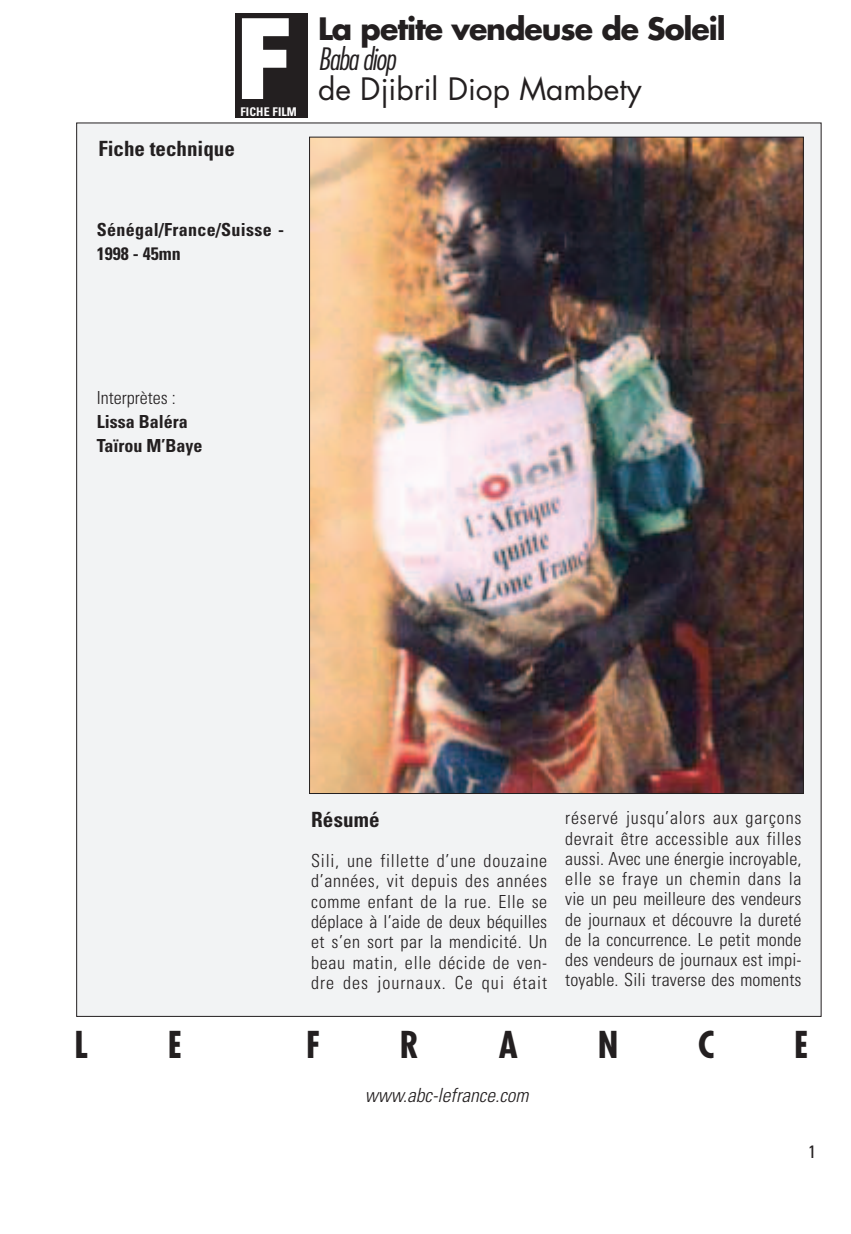
<style>
.page{position:relative;width:851px;height:1234px;background:#fff}
.page>*{position:absolute;margin:0;border:0;box-sizing:border-box;transform-origin:0 0}
.t1{font:700 108px "Futura";color:#fff}
.t2{font:700 condensed 36px "Futura";color:#231f20}
.t3{font:700 30px "Futura";letter-spacing:-.035em;color:#231f20}
.t4{font:30px "Futura";color:#231f20}
.t5{font:italic 300 condensed 30px "Futura";letter-spacing:-.035em;color:#231f20}
.t6{font:700 condensed 21px "Univers";color:#231f20}
.t7{font:italic 300 condensed 19.5px "Univers";color:#231f20}
.t8{font:300 condensed 18px/20.2px "Univers";letter-spacing:.01em;color:#231f20;text-align:justify}
.t9{font:700 condensed 18px/24px "Univers";color:#231f20}
.t10{font:condensed 18px "Univers";color:#231f20}
.t11{font:700 condensed 12px "Univers";letter-spacing:.01em;color:#fefdfd}
</style>
<div class="page">
<div style="left:77px;top:123px;width:744px;height:893px;background:#f2f3f4"></div>
<div style="left:235px;top:14px;width:72px;height:103px;background:#231f20"></div>
<img style="left:311px;top:139px;width:490px;height:652px">
<h1 class="t1" style="left:235px;top:10px;width:60px">F</h1>
<p class="t11" style="left:240px;top:107px;width:58px">FICHE FILM</p>
<p class="t6" style="left:98px;top:140px;width:138px">Fiche technique</p>
<h3 class="t3" style="left:318px;top:15px;width:409px">La petite vendeuse de Soleil</h3>
<h3 class="t5" style="left:318px;top:46px;width:79px">Baba diop</h3>
<h3 class="t4" style="left:318px;top:75px;width:325px">de Djibril Diop Mambety</h3>
<p class="t9" style="left:97px;top:220px;width:189px">Sénégal/France/Suisse -<br>1998 - 45mn</p>
<p class="t8" style="left:97px;top:389px;width:80px">Interprètes :</p>
<p class="t9" style="left:97px;top:412px;width:107px">Lissa Baléra<br>Taïrou M’Baye</p>
<p class="t6" style="left:311px;top:811px;width:70px">Résumé</p>
<p class="t8" style="left:311px;top:852px;width:238px">Sili, une fillette d’une douzaine d’années, vit depuis des années comme enfant de la rue. Elle se déplace à l’aide de deux béquilles et s’en sort par la mendicité. Un beau matin, elle décide de ven&shy;dre des journaux. Ce qui était</p>
<p class="t8" style="left:565px;top:809px;width:238px">réservé jusqu’alors aux garçons devrait être accessible aux filles aussi. Avec une énergie incroyable, elle se fraye un chemin dans la vie un peu meilleure des vendeurs de journaux et découvre la dureté de la concurrence. Le petit monde des vendeurs de journaux est impi&shy;toyable. Sili traverse des moments</p>
<h2 class="t2" style="left:74px;top:1028px;width:15px">L</h2>
<h2 class="t2" style="left:168px;top:1028px;width:16px">E</h2>
<h2 class="t2" style="left:306px;top:1028px;width:16px">F</h2>
<h2 class="t2" style="left:400px;top:1028px;width:21px">R</h2>
<h2 class="t2" style="left:499px;top:1028px;width:21px">A</h2>
<h2 class="t2" style="left:597px;top:1028px;width:22px">N</h2>
<h2 class="t2" style="left:698px;top:1028px;width:18px">C</h2>
<h2 class="t2" style="left:794px;top:1028px;width:16px">E</h2>
<p class="t7" style="left:365px;top:1087px;width:165px">www.abc-lefrance.com</p>
<p class="t10" style="left:808px;top:1144px;width:9px">1</p>
</div>
